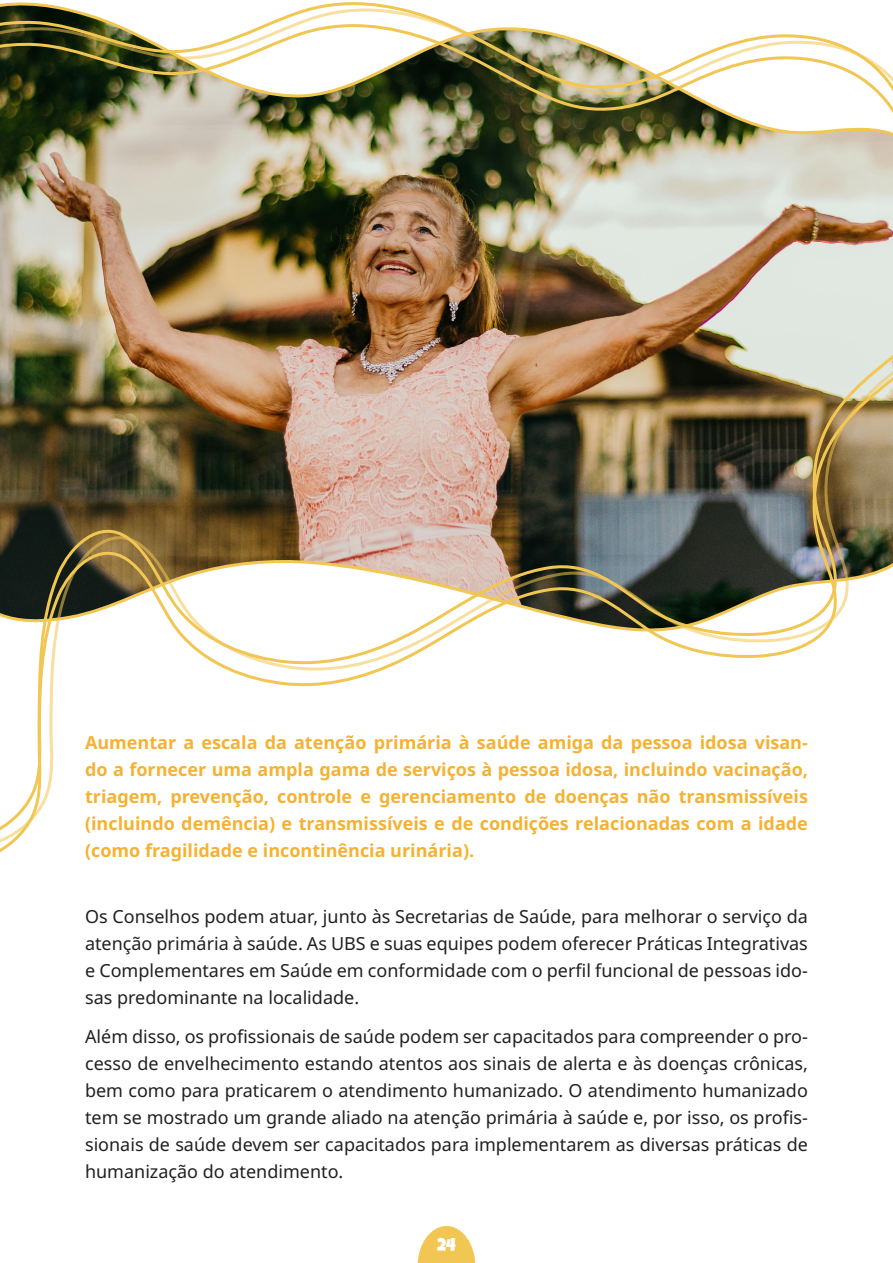
<style>
.page{position:relative;width:893px;height:1263px;background:#fff}
.page>*{position:absolute;margin:0;border:0;box-sizing:border-box;transform-origin:0 0}
.t1{font:18px/27px "Noto Sans";color:#231f20;text-align:justify}
.t2{font:700 18px/27px "Noto Sans";color:#f5b232;text-align:justify}
.t3{font:18px "Luckiest Guy";color:#fff}
</style>
<div class="page">
<img style="left:0;top:2px;width:893px;height:843px">
<svg style="left:418px;top:1226px;width:57px;height:37px"></svg>
<p class="t2" style="left:85px;top:729px;width:724px">Aumentar a escala da atenção primária à saúde amiga da pessoa idosa visan&shy;do a fornecer uma ampla gama de serviços à pessoa idosa, incluindo vacinação, triagem, prevenção, controle e gerenciamento de doenças não transmissíveis (incluindo demência) e transmissíveis e de condições relacionadas com a idade (como fragilidade e incontinência urinária).</p>
<p class="t1" style="left:85px;top:903px;width:724px">Os Conselhos podem atuar, junto às Secretarias de Saúde, para melhorar o serviço da atenção primária à saúde. As UBS e suas equipes podem oferecer Práticas Integrativas e Complementares em Saúde em conformidade com o perfil funcional de pessoas ido&shy;sas predominante na localidade.</p>
<p class="t1" style="left:85px;top:1023px;width:724px">Além disso, os profissionais de saúde podem ser capacitados para compreender o pro&shy;cesso de envelhecimento estando atentos aos sinais de alerta e às doenças crônicas, bem como para praticarem o atendimento humanizado. O atendimento humanizado tem se mostrado um grande aliado na atenção primária à saúde e, por isso, os profis&shy;sionais de saúde devem ser capacitados para implementarem as diversas práticas de humanização do atendimento.</p>
<p class="t3" style="left:437px;top:1233px;width:20px">24</p>
</div>
